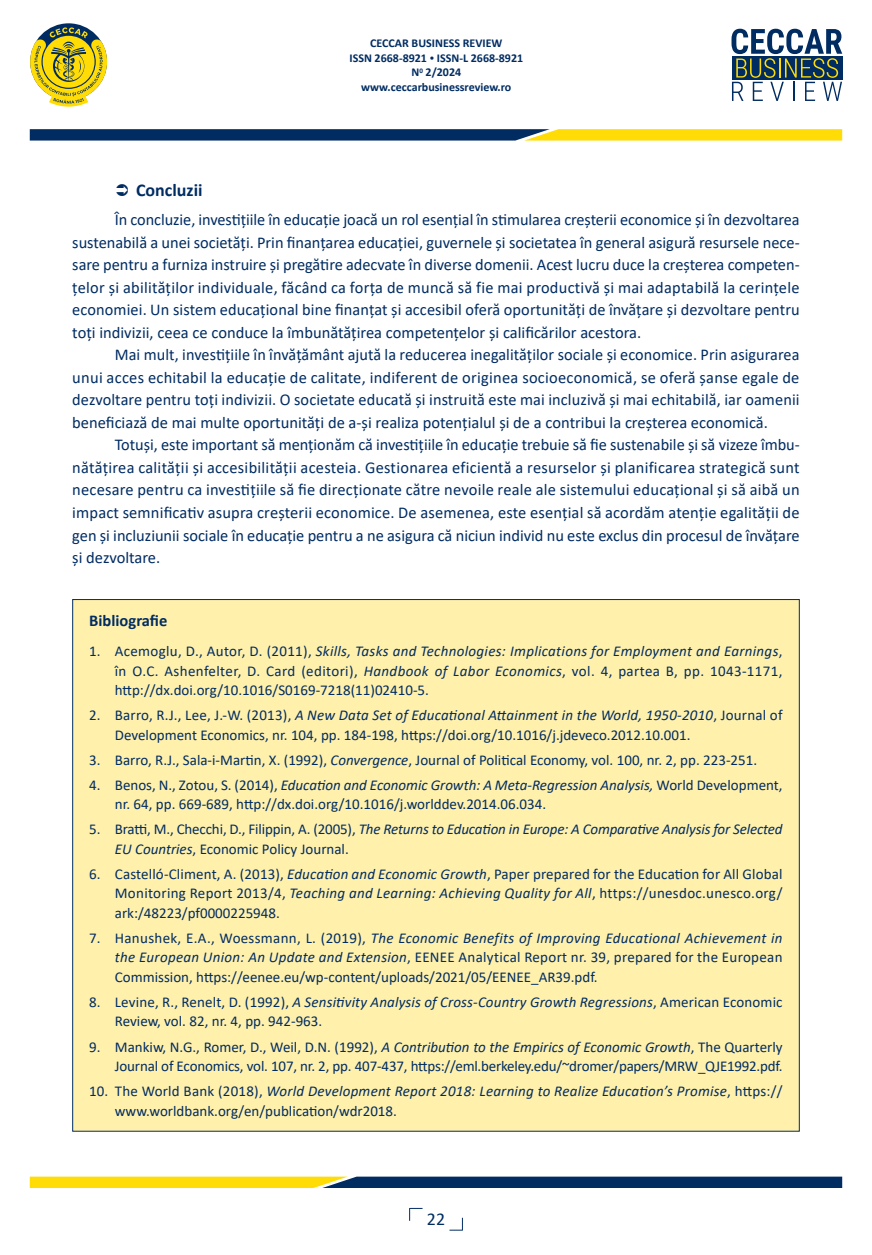
<style>
.page{position:relative;width:872px;height:1255px;background:#fff}
.page>*{position:absolute;margin:0;border:0;box-sizing:border-box;transform-origin:0 0}
.t1{font:700 18px "Calibri";color:#002c62}
.t2{font:18px "Calibri";color:#002c62}
.t3{font:16.5px/22.5px "Calibri";color:#002c62;text-align:justify}
.t4{font:700 16.5px "Calibri";color:#002c62}
.t5{font:15px/19.5px "Calibri";color:#002c62}
.t6{font:italic 15px/19.5px "Calibri";letter-spacing:-.01em;color:#002c62}
.t7{font:700 12px/14.4px "Calibri";color:#002c62;text-align:center}
.s1{font-size:9px}
.s2{font-style:italic}
.s3{font-style:normal}
</style>
<div class="page">
<svg style="left:409px;top:1207px;width:13px;height:13px"></svg>
<svg style="left:30px;top:27px;width:77px;height:80px"></svg>
<svg style="left:731px;top:29px;width:111px;height:72px"></svg>
<svg style="left:30px;top:129px;width:812px;height:11px;background:#637144"></svg>
<svg style="left:30px;top:1176px;width:812px;height:11px;background:#6a774c"></svg>
<svg style="left:449px;top:1217px;width:14px;height:13px"></svg>
<div style="left:72px;top:599px;width:727px;height:532px;background:#fff0ab;border:1px solid #002c62"></div>
<p class="t7" style="left:349px;top:36px;width:175px">CECCAR BUSINESS REVIEW<br>ISSN 2668-8921 <span class="s1">•</span> ISSN-L 2668-8921<br>N<sup>0</sup> 2/2024 www.ceccarbusinessreview.ro</p>
<p class="t1" style="left:136px;top:178px;width:68px">Concluzii</p>
<p class="t3" style="left:72px;top:208px;width:729px;text-indent:43px">În concluzie, investițiile în educație joacă un rol esențial în stimularea creșterii economice și în dezvoltarea sustenabilă a unei societăți. Prin finanțarea educației, guvernele și societatea în general asigură resursele nece&shy;sare pentru a furniza instruire și pregătire adecvate în diverse domenii. Acest lucru duce la creșterea competen&shy;țelor și abilităților individuale, făcând ca forța de muncă să fie mai productivă și mai adaptabilă la cerințele economiei. Un sistem educațional bine finanțat și accesibil oferă oportunități de învățare și dezvoltare pentru toți indivizii, ceea ce conduce la îmbunătățirea competențelor și calificărilor acestora.</p>
<p class="t3" style="left:72px;top:343px;width:729px;text-indent:43px">Mai mult, investițiile în învăţământ ajută la reducerea inegalităților sociale și economice. Prin asigurarea unui acces echitabil la educație de calitate, indiferent de originea socioeconomică, se oferă șanse egale de dezvoltare pentru toți indivizii. O societate educată și instruită este mai incluzivă și mai echitabilă, iar oamenii beneficiază de mai multe oportunități de a-și realiza potențialul și de a contribui la creșterea economică.</p>
<p class="t3" style="left:72px;top:433px;width:729px;text-indent:43px">Totuși, este important să menționăm că investițiile în educație trebuie să fie sustenabile și să vizeze îmbu&shy;nătățirea calității și accesibilității acesteia. Gestionarea eficientă a resurselor și planificarea strategică sunt necesare pentru ca investițiile să fie direcționate către nevoile reale ale sistemului educațional și să aibă un impact semnificativ asupra creșterii economice. De asemenea, este esențial să acordăm atenție egalității de gen și incluziunii sociale în educație pentru a ne asigura că niciun individ nu este exclus din procesul de învățare și dezvoltare.</p>
<p class="t4" style="left:89px;top:608px;width:79px">Bibliografie</p>
<p class="t5" style="left:115px;top:641px;width:669px;text-align:justify;text-indent:-26px">1. Acemoglu, D., Autor, D. (2011), <span class="s2">Skills, Tasks and Technologies: Implications for Employment and Earnings</span>, în O.C. Ashenfelter, D. Card (editori), <span class="s2">Handbook of Labor Economics</span>, vol. 4, partea B, pp. 1043-1171, http://dx.doi.org/10.1016/S0169-7218(11)02410-5.</p>
<p class="t5" style="left:115px;top:705px;width:669px;text-indent:-26px">2. Barro, R.J., Lee, J.-W. (2013), <span class="s2">A New Data Set of Educational Attainment in the World, 1950-2010</span>, Journal of<br>Development Economics, nr. 104, pp. 184-198, https://doi.org/10.1016/j.jdeveco.2012.10.001.</p>
<p class="t5" style="left:89px;top:749px;width:669px">3. Barro, R.J., Sala-i-Martin, X. (1992), <span class="s2">Convergence</span>, Journal of Political Economy, vol. 100, nr. 2, pp. 223-251.</p>
<p class="t5" style="left:115px;top:774px;width:669px;text-indent:-26px">4. Benos, N., Zotou, S. (2014), <span class="s2">Education and Economic Growth: A Meta-Regression Analysis,</span> World Development, nr. 64, pp. 669-689, http://dx.doi.org/10.1016/j.worlddev.2014.06.034.</p>
<p class="t6" style="left:115px;top:818px;width:669px;text-indent:-26px"><span class="s3">5. Bratti, M., Checchi, D., Filippin, A. (2005),</span> The Returns to Education in Europe: A Comparative Analysis for Selected<br>EU Countries<span class="s3">, Economic Policy Journal.</span></p>
<p class="t5" style="left:115px;top:863px;width:669px;text-align:justify;text-indent:-26px">6. Castelló-Climent, A. (2013), <span class="s2">Education and Economic Growth</span>, Paper prepared for the Education for All Global Monitoring Report 2013/4, <span class="s2">Teaching and Learning: Achieving Quality for All</span>, https://unesdoc.unesco.org/ ark:/48223/pf0000225948.</p>
<p class="t5" style="left:115px;top:927px;width:669px;text-align:justify;text-indent:-26px">7. Hanushek, E.A., Woessmann, L. (2019), <span class="s2">The Economic Benefits of Improving Educational Achievement in the European Union: An Update and Extension</span>, EENEE Analytical Report nr. 39, prepared for the European Commission, https://eenee.eu/wp-content/uploads/2021/05/EENEE_AR39.pdf.</p>
<p class="t5" style="left:115px;top:991px;width:669px;text-indent:-26px">8. Levine, R., Renelt, D. (1992), <span class="s2">A Sensitivity Analysis of Cross-Country Growth Regressions</span>, American Economic<br>Review, vol. 82, nr. 4, pp. 942-963.</p>
<p class="t5" style="left:89px;top:1036px;width:695px;text-align:right">9. Mankiw, N.G., Romer, D., Weil, D.N. (1992), <span class="s2">A Contribution to the Empirics of Economic Growth</span>, The Quarterly<br>Journal of Economics, vol. 107, nr. 2, pp. 407-437, https://eml.berkeley.edu/~dromer/papers/MRW_QJE1992.pdf.</p>
<p class="t5" style="left:115px;top:1080px;width:669px;text-indent:-26px">10. The World Bank (2018), <span class="s2">World Development Report 2018: Learning to Realize Education’s Promise</span>, https:// www.worldbank.org/en/publication/wdr2018.</p>
<p class="t2" style="left:427px;top:1206px;width:20px">22</p>
</div>
